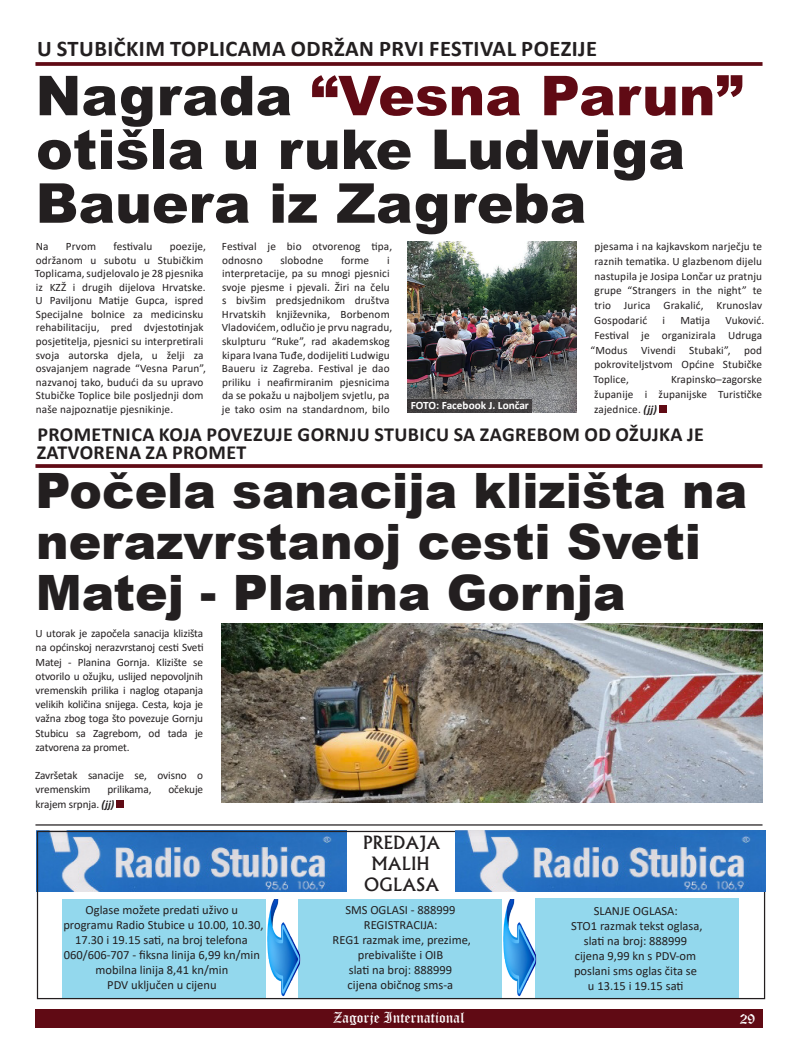
<style>
.page{position:relative;width:798px;height:1063px;background:#fff}
.page>*{position:absolute;margin:0;border:0;box-sizing:border-box;transform-origin:0 0}
.t1{font:900 55px/53.8px "Arial";color:#231f20}
.t2{font:900 48.75px/51.2px "Arial";color:#231f20}
.t3{font:700 22.5px "Calibri";letter-spacing:.02em;color:#231f20}
.t4{font:700 20px/18.8px "Calibri";letter-spacing:.02em;color:#231f20}
.t5{font:500 17.5px "Albertus";color:#231f20}
.t6{font:15px "Old English Text";color:#fff}
.t7{font:12.5px/15px "Calibri";color:#231f20;text-align:center}
.t8{font:11.25px/13.6px "Calibri";letter-spacing:.01em;color:#231f20}
.t9{font:11.25px/14.2px "Calibri";letter-spacing:-.01em;color:#231f20}
.t10{font:700 11.25px "Calibri";color:#fff}
.s1{color:#600a14}
.s2{font-weight:700;font-style:italic}
</style>
<div class="page">
<div style="left:35px;top:1009px;width:727px;height:19px;background:#600a14"></div>
<svg style="left:35px;top:62px;width:727px;height:4px;background:#691822"></svg>
<svg style="left:35px;top:464px;width:727px;height:4px;background:#691822"></svg>
<div style="left:62px;top:899px;width:203px;height:99px;background:#93d8ed"></div>
<div style="left:298px;top:899px;width:204px;height:100px;background:#93d8ed"></div>
<div style="left:535px;top:898px;width:204px;height:99px;background:#93d8ed"></div>
<img style="left:503px;top:900px;width:33px;height:97px">
<img style="left:267px;top:900px;width:33px;height:97px">
<img style="left:39px;top:833px;width:307px;height:59px">
<div style="left:37px;top:831px;width:727px;height:168px;border:1px solid #231f20"></div>
<img style="left:455px;top:831px;width:309px;height:61px">
<hr style="left:35px;top:824px;width:727px;height:2px;background:#231f20">
<div style="left:117px;top:800px;width:7px;height:8px;background:#600a14"></div>
<img style="left:221px;top:624px;width:541px;height:178px">
<div style="left:659px;top:406px;width:7px;height:7px;background:#600a14"></div>
<img style="left:407px;top:242px;width:169px;height:171px">
<div style="left:407px;top:399px;width:124px;height:14px;background:#403d3e"></div>
<p class="t3" style="left:37px;top:33px;width:561px">U STUBIČKIM TOPLICAMA ODRŽAN PRVI FESTIVAL POEZIJE</p>
<p class="t1" style="left:36px;top:67px;width:708px">Nagrada <span class="s1">“Vesna Parun” </span>otišla u ruke Ludwiga<br>Bauera iz Zagreba</p>
<p class="t8" style="left:36px;top:239px;width:14px">Na</p>
<p class="t8" style="left:66px;top:239px;width:32px">Prvom</p>
<p class="t8" style="left:113px;top:239px;width:40px">festivalu</p>
<p class="t8" style="left:35px;top:239px;width:172px;text-indent:135px">poezije, održanom u subotu u Stubičkim Toplicama, sudjelovalo je 28 pjesnika iz KZŽ i drugih dijelova Hrvatske.<br>U Paviljonu Matije Gupca, ispred Specijalne bolnice za medicinsku rehabilitaciju, pred dvjestotinjak posjetitelja, pjesnici su interpretirali svoja autorska djela, u želji za osvajanjem nagrade “Vesna Parun”, nazvanoj tako, budući da su upravo Stubičke Toplice bile posljednji dom naše najpoznatije pjesnikinje.</p>
<p class="t8" style="left:222px;top:239px;width:172px">Festival je bio otvorenog tipa, odnosno</p>
<p class="t8" style="left:280px;top:253px;width:44px">slobodne</p>
<p class="t8" style="left:341px;top:253px;width:30px">forme</p>
<p class="t8" style="left:222px;top:253px;width:172px;text-indent:165px">i interpretacije, pa su mnogi pjesnici svoje pjesme i pjevali. Žiri na čelu s bivšim predsjednikom društva<br>Hrvatskih književnika, Borbenom<br>Vladovićem, odlučio je prvu nagradu, skulpturu “Ruke”, rad akademskog kipara Ivana Tuđe, dodijeliti Ludwigu<br>Baueru iz Zagreba. Festival je dao priliku i neafirmiranim pjesnicima da se pokažu u najboljem svjetlu, pa je tako osim na standardnom, bilo</p>
<p class="t10" style="left:410px;top:397px;width:120px">FOTO: Facebook J. Lončar</p>
<p class="t8" style="left:594px;top:239px;width:169px;line-height:14.8px;text-align:justify">pjesama i na kajkavskom narječju te raznih tematika. U glazbenom dijelu nastupila je Josipa Lončar uz pratnju grupe “Strangers in the night” te trio Jurica Grakalić, Krunoslav Gospodarić</p>
<p class="t8" style="left:662px;top:313px;width:4px">i</p>
<p class="t8" style="left:680px;top:313px;width:31px">Matija</p>
<p class="t8" style="left:725px;top:313px;width:40px">Vuković.</p>
<p class="t8" style="left:594px;top:328px;width:169px">Festival je organizirala Udruga</p>
<p class="t8" style="left:590px;top:343px;width:173px">“Modus Vivendi Stubaki”, pod</p>
<p class="t8" style="left:594px;top:358px;width:169px">pokroviteljstvom Općine Stubičke</p>
<p class="t8" style="left:593px;top:372px;width:37px">Toplice,</p>
<p class="t8" style="left:594px;top:372px;width:169px;line-height:14.8px;text-align:justify;text-indent:77px">Krapinsko–zagorske županije i županijske Turističke zajednice. <span class="s2">(jj)</span></p>
<p class="t4" style="left:37px;top:424px;width:668px">PROMETNICA KOJA POVEZUJE GORNJU STUBICU SA ZAGREBOM OD OŽUJKA JE<br>ZATVORENA ZA PROMET</p>
<p class="t2" style="left:36px;top:463px;width:713px">Počela sanacija klizišta na nerazvrstanoj cesti Sveti<br>Matej - Planina Gornja</p>
<p class="t8" style="left:35px;top:626px;width:170px;line-height:14.2px;text-align:justify">U utorak je započela sanacija klizišta na općinskoj nerazvrstanoj cesti Sveti Matej - Planina Gornja. Klizište se otvorilo u ožujku, uslijed nepovoljnih vremenskih prilika i naglog otapanja velikih količina snijega. Cesta, koja je važna zbog toga što povezuje Gornju Stubicu sa Zagrebom, od tada je zatvorena za promet.</p>
<p class="t9" style="left:35px;top:768px;width:169px">Završetak sanacije se, ovisno o vremenskim</p>
<p class="t9" style="left:107px;top:782px;width:46px">prilikama,</p>
<p class="t9" style="left:168px;top:782px;width:36px">očekuje</p>
<p class="t9" style="left:36px;top:796px;width:80px">krajem srpnja. <span class="s2">(jj)</span></p>
<p class="t7" style="left:86px;top:902px;width:154px">Oglase možete predati uživo u</p>
<p class="t7" style="left:63px;top:917px;width:201px">programu Radio Stubice u 10.00, 10.30,<br>17.30 i 19.15 sati, na broj telefona</p>
<p class="t7" style="left:64px;top:947px;width:197px">060/606-707 - fiksna linija 6,99 kn/min</p>
<p class="t7" style="left:96px;top:962px;width:134px">mobilna linija 8,41 kn/min</p>
<p class="t7" style="left:107px;top:977px;width:111px">PDV uključen u cijenu</p>
<p class="t5" style="left:363px;top:832px;width:78px">PREDAJA</p>
<p class="t5" style="left:371px;top:853px;width:60px">MALIH</p>
<p class="t5" style="left:364px;top:874px;width:76px">OGLASA</p>
<p class="t7" style="left:345px;top:902px;width:112px">SMS OGLASI - 888999</p>
<p class="t7" style="left:364px;top:917px;width:75px">REGISTRACIJA:</p>
<p class="t7" style="left:332px;top:932px;width:140px">REG1 razmak ime, prezime,</p>
<p class="t7" style="left:357px;top:947px;width:87px">prebivalište i OIB</p>
<p class="t7" style="left:348px;top:962px;width:105px">slati na broj: 888999</p>
<p class="t7" style="left:347px;top:977px;width:107px">cijena običnog sms-a</p>
<p class="t7" style="left:593px;top:903px;width:86px">SLANJE OGLASA:</p>
<p class="t7" style="left:571px;top:918px;width:133px">STO1 razmak tekst oglasa,</p>
<p class="t7" style="left:583px;top:933px;width:105px">slati na broj: 888999</p>
<p class="t7" style="left:574px;top:948px;width:123px">cijena 9,99 kn s PDV-om</p>
<p class="t7" style="left:574px;top:963px;width:124px">poslani sms oglas čita se</p>
<p class="t7" style="left:587px;top:978px;width:97px">u 13.15 i 19.15 sati</p>
<h3 class="t6" style="left:333px;top:1008px;width:133px">Zagorje International</h3>
<h3 class="t6" style="left:739px;top:1009px;width:17px">29</h3>
</div>
